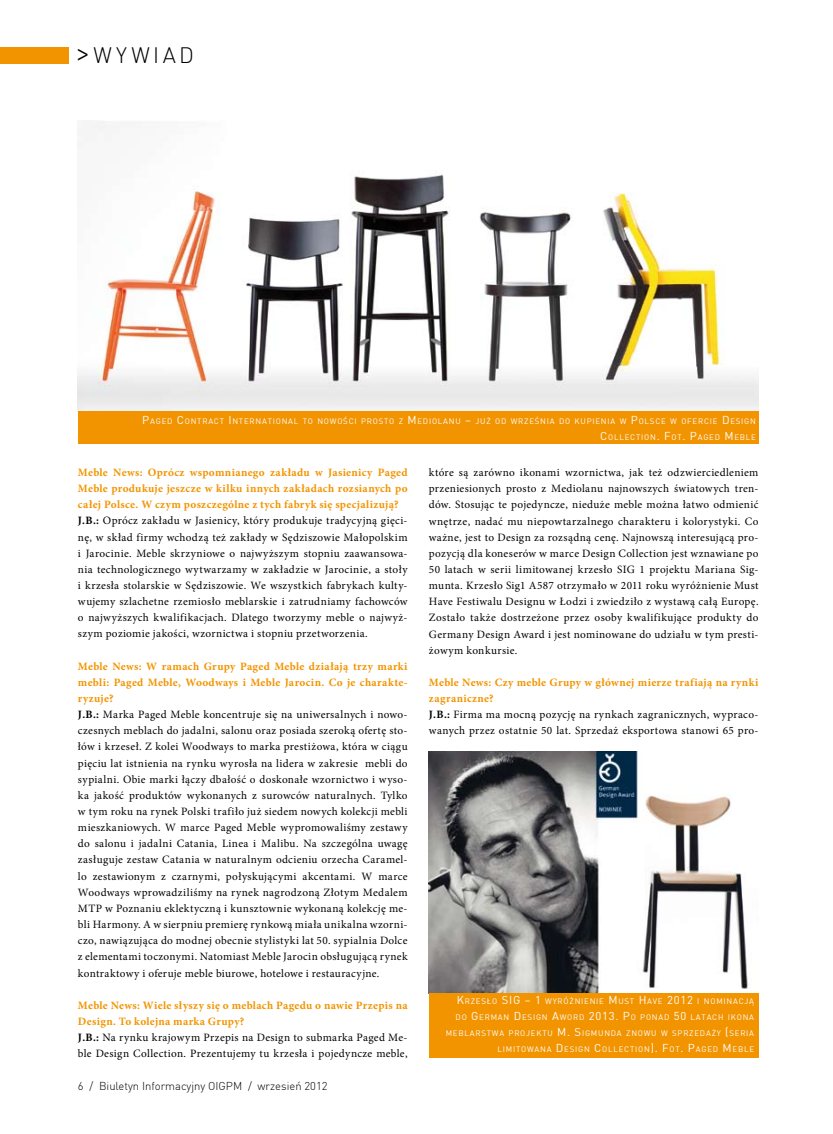
<style>
.page{position:relative;width:833px;height:1134px;background:#fff}
.page>*{position:absolute;margin:0;border:0;box-sizing:border-box;transform-origin:0 0}
.t1{font:300 21.88px "DINCE";letter-spacing:.155em;color:#000}
.t2{font:11.25px/16.1px "Minion Pro";letter-spacing:.025em;color:#000}
.t3{font:300 11.25px "DINCE";color:#000}
.t4{font:7.88px/16.1px "DINCE";letter-spacing:.1em;color:#fff;text-align:right}
.s1{font-size:31.25px}
.s2{font-size:11.25px}
.s3{font-weight:700;color:#f29400}
.s4{font-weight:700}
</style>
<div class="page">
<img style="left:429px;top:751px;width:321px;height:242px">
<div style="left:0;top:47px;width:69px;height:17px;background:#f29400"></div>
<div style="left:429px;top:993px;width:329px;height:65px;background:#f29400"></div>
<img style="left:78px;top:122px;width:680px;height:289px">
<div style="left:78px;top:411px;width:680px;height:33px;background:#f29400"></div>
<h1 class="t1" style="left:75px;top:41px;width:121px"><span class="s1">&gt;</span>WYWIAD</h1>
<p class="t4" style="left:142px;top:412px;width:615px"><span class="s2">P</span>AGED <span class="s2">C</span>ONTRACT <span class="s2">I</span> NTERNATIONAL TO NOWOŚCI PROSTO Z <span class="s2">M</span> EDIOLANU <span class="s2">–</span> JUŻ OD WRZEŚNIA DO KUPIENIA W <span class="s2">P</span>OLSCE W OFERCIE <span class="s2">D</span> ESIGN<br><span class="s2">C</span>OLLECTION<span class="s2">. F</span>OT<span class="s2">. P</span>AGED <span class="s2">M</span> EBLE</p>
<p class="t2" style="left:78px;top:464px;width:331px"><span class="s3">Meble News: Oprócz wspomnianego zakładu w Jasienicy Paged Meble produkuje jeszcze w kilku innych zakładach rozsianych po całej Polsce. W czym poszczególne z tych fabryk się specjalizują?<br></span><span class="s4">J.B.:</span> Oprócz zakładu w Jasienicy, który produkuje tradycyjną gięci&shy;nę, w skład firmy wchodzą też zakłady w Sędziszowie Małopolskim i Jarocinie. Meble skrzyniowe o najwyższym stopniu zaawansowa&shy;nia technologicznego wytwarzamy w zakładzie w Jarocinie, a stoły i krzesła stolarskie w Sędziszowie. We wszystkich fabrykach kulty&shy;wujemy szlachetne rzemiosło meblarskie i zatrudniamy fachowców o najwyższych kwalifikacjach. Dlatego tworzymy meble o najwyż&shy;szym poziomie jakości, wzornictwa i stopniu przetworzenia.</p>
<p class="t2" style="left:78px;top:658px;width:331px"><span class="s3">Meble News: W ramach Grupy Paged Meble działają trzy marki mebli: Paged Meble, Woodways i Meble Jarocin. Co je charakte&shy;ryzuje?<br></span><span class="s4">J.B.:</span> Marka Paged Meble koncentruje się na uniwersalnych i nowo&shy;czesnych meblach do jadalni, salonu oraz posiada szeroką ofertę sto&shy;łów i krzeseł. Z kolei Woodways to marka prestiżowa, która w ciągu pięciu lat istnienia na rynku wyrosła na lidera w zakresie mebli do sypialni. Obie marki łączy dbałość o doskonałe wzornictwo i wyso&shy;ka jakość produktów wykonanych z surowców naturalnych. Tylko w tym roku na rynek Polski trafiło już siedem nowych kolekcji mebli mieszkaniowych. W marce Paged Meble wypromowaliśmy zestawy do salonu i jadalni Catania, Linea i Malibu. Na szczególna uwagę zasługuje zestaw Catania w naturalnym odcieniu orzecha Caramel&shy;lo zestawionym z czarnymi, połyskującymi akcentami. W marce Woodways wprowadziliśmy na rynek nagrodzoną Złotym Medalem MTP w Poznaniu eklektyczną i kunsztownie wykonaną kolekcję me&shy;bli Harmony. A w sierpniu premierę rynkową miała unikalna wzorni&shy;czo, nawiązująca do modnej obecnie stylistyki lat 50. sypialnia Dolce z elementami toczonymi. Natomiast Meble Jarocin obsługującą rynek kontraktowy i oferuje meble biurowe, hotelowe i restauracyjne.</p>
<p class="t2" style="left:78px;top:997px;width:331px"><span class="s3">Meble News: Wiele słyszy się o meblach Pagedu o nawie Przepis na Design. To kolejna marka Grupy?<br></span><span class="s4">J.B.:</span> Na rynku krajowym Przepis na Design to submarka Paged Me&shy;ble Design Collection. Prezentujemy tu krzesła i pojedyncze meble,</p>
<p class="t3" style="left:78px;top:1079px;width:251px">6 / Biuletyn Informacyjny OIGPM / wrzesień 2012</p>
<p class="t2" style="left:429px;top:464px;width:331px;text-align:justify">które są zarówno ikonami wzornictwa, jak też odzwierciedleniem przeniesionych prosto z Mediolanu najnowszych światowych tren&shy;dów. Stosując te pojedyncze, nieduże meble można łatwo odmienić wnętrze, nadać mu niepowtarzalnego charakteru i kolorystyki. Co ważne, jest to Design za rozsądną cenę. Najnowszą interesującą pro&shy;pozycją dla koneserów w marce Design Collection jest wznawiane po 50 latach w serii limitowanej krzesło SIG 1 projektu Mariana Sig&shy;munta. Krzesło Sig1 A587 otrzymało w 2011 roku wyróżnienie Must Have Festiwalu Designu w Łodzi i zwiedziło z wystawą całą Europę.<br>Zostało także dostrzeżone przez osoby kwalifikujące produkty do Germany Design Award i jest nominowane do udziału w tym presti&shy;żowym konkursie.</p>
<p class="t2" style="left:429px;top:674px;width:331px"><span class="s3">Meble News: Czy meble Grupy w głównej mierze trafiają na rynki zagraniczne?<br></span><span class="s4">J.B.:</span> Firma ma mocną pozycję na rynkach zagranicznych, wypraco&shy;wanych przez ostatnie 50 lat. Sprzedaż eksportowa stanowi 65 pro-</p>
<p class="t4" style="left:446px;top:993px;width:310px"><span class="s2">K</span>RZESŁO <span class="s2">SIG – 1</span> WYRÓŻNIENIE <span class="s2">M</span> UST <span class="s2">H</span>AVE <span class="s2">2012</span> I NOMINACJĄ DO <span class="s2">G</span> ERMAN <span class="s2">D</span> ESIGN <span class="s2">A</span>WORD <span class="s2">2013. P</span>O PONAD <span class="s2">50</span> LATACH IKONA MEBLARSTWA PROJEKTU <span class="s2">M. S</span>IGMUNDA ZNOWU W SPRZEDAŻY <span class="s2">(</span>SERIA LIMITOWANA <span class="s2">D</span> ESIGN <span class="s2">C</span>OLLECTION<span class="s2">). F</span>OT<span class="s2">. P</span>AGED <span class="s2">M</span> EBLE</p>
</div>
